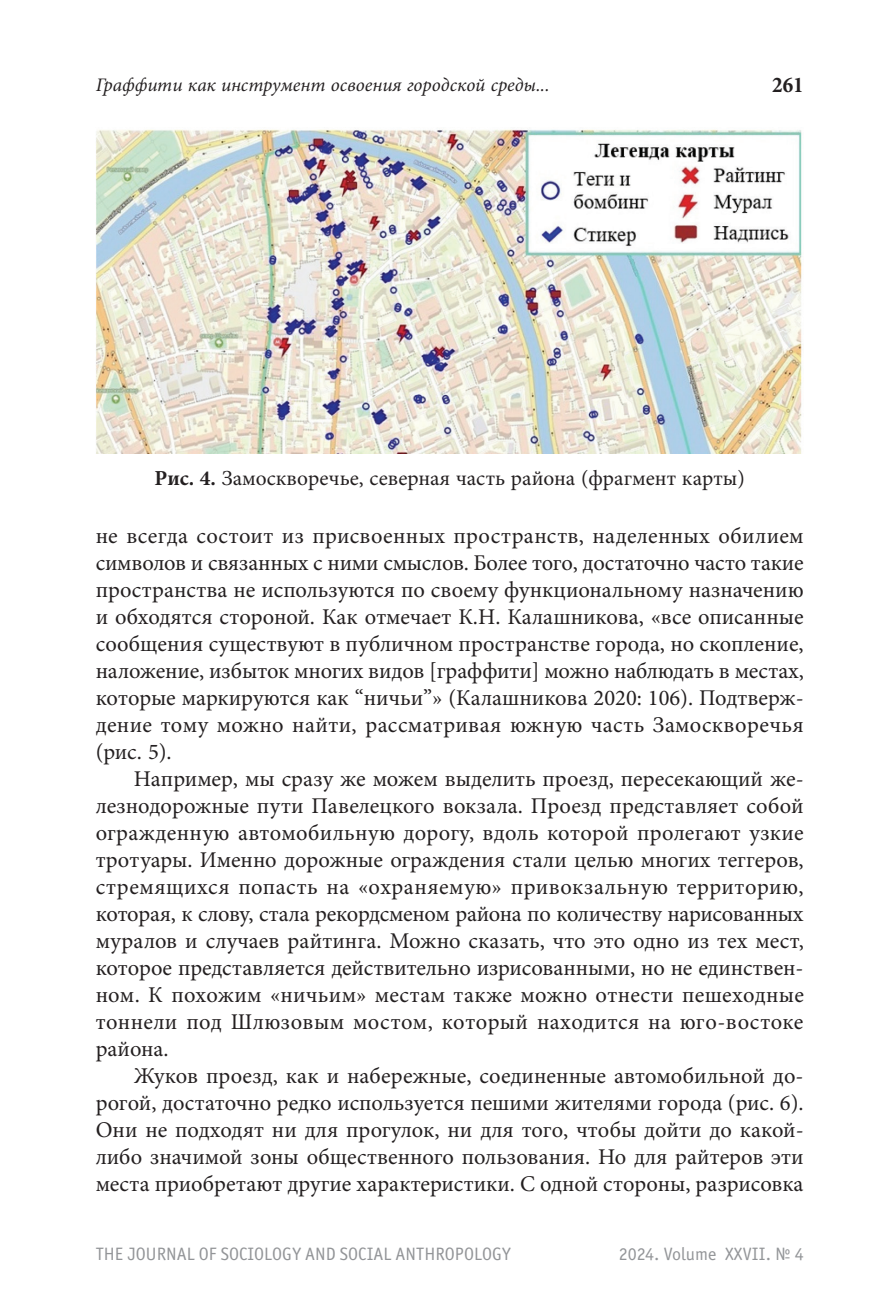
<style>
.page{position:relative;width:893px;height:1308px;background:#fff}
.page>*{position:absolute;margin:0;border:0;box-sizing:border-box;transform-origin:0 0}
.t1{font:22.5px/27px "Minion Pro";letter-spacing:.015em;color:#231f20;text-align:justify}
.t2{font:700 condensed 22.5px "Minion Pro";color:#231f20}
.t3{font:21.38px "Minion Pro";color:#231f20}
.t4{font:italic 19.12px "Minion Pro";color:#231f20}
.t5{font:18px "Officina Sans Book ITC";color:#939598}
.s1{font-weight:700}
</style>
<div class="page">
<img style="left:96px;top:129px;width:706px;height:324px">
<p class="t4" style="left:96px;top:72px;width:455px">Граффити как инструмент освоения городской среды...</p>
<p class="t2" style="left:772px;top:70px;width:33px">261</p>
<p class="t3" style="left:155px;top:463px;width:592px"><span class="s1">Рис. 4.</span> Замоскворечье, северная часть района (фрагмент карты)</p>
<p class="t1" style="left:96px;top:522px;width:710px">не всегда состоит из присвоенных пространств, наделенных обилием символов и связанных с ними смыслов. Более того, достаточно часто такие пространства не используются по своему функциональному назначению и обходятся стороной. Как отмечает К.Н. Калашникова, «все описанные сообщения существуют в публичном пространстве города, но скопление, наложение, избыток многих видов [граффити] можно наблюдать в местах, которые маркируются как “ничьи”» (Калашникова 2020: 106). Подтверж&shy;дение тому можно найти, рассматривая южную часть Замоскворечья (рис. 5).</p>
<p class="t1" style="left:96px;top:765px;width:710px;text-indent:38px">Например, мы сразу же можем выделить проезд, пересекающий же&shy;лезнодорожные пути Павелецкого вокзала. Проезд представляет собой огражденную автомобильную дорогу, вдоль которой пролегают узкие тротуары. Именно дорожные ограждения стали целью многих теггеров, стремящихся попасть на «охраняемую» привокзальную территорию, которая, к слову, стала рекордсменом района по количеству нарисованных муралов и случаев райтинга. Можно сказать, что это одно из тех мест, которое представляется действительно изрисованными, но не единствен&shy;ном. К похожим «ничьим» местам также можно отнести пешеходные тоннели под Шлюзовым мостом, который находится на юго-востоке района.</p>
<p class="t1" style="left:96px;top:1062px;width:710px;text-indent:38px">Жуков проезд, как и набережные, соединенные автомобильной до&shy;рогой, достаточно редко используется пешими жителями города (рис. 6).<br>Они не подходят ни для прогулок, ни для того, чтобы дойти до какой&shy;либо значимой зоны общественного пользования. Но для райтеров эти места приобретают другие характеристики. С одной стороны, разрисовка</p>
<p class="t5" style="left:96px;top:1243px;width:417px">ТНЕ JОURNАL OF SOCIOLOGY AND SOCIAL ANTHROPOLOGY</p>
<p class="t5" style="left:619px;top:1243px;width:186px">2024. Volume XXVII. № 4</p>
</div>
